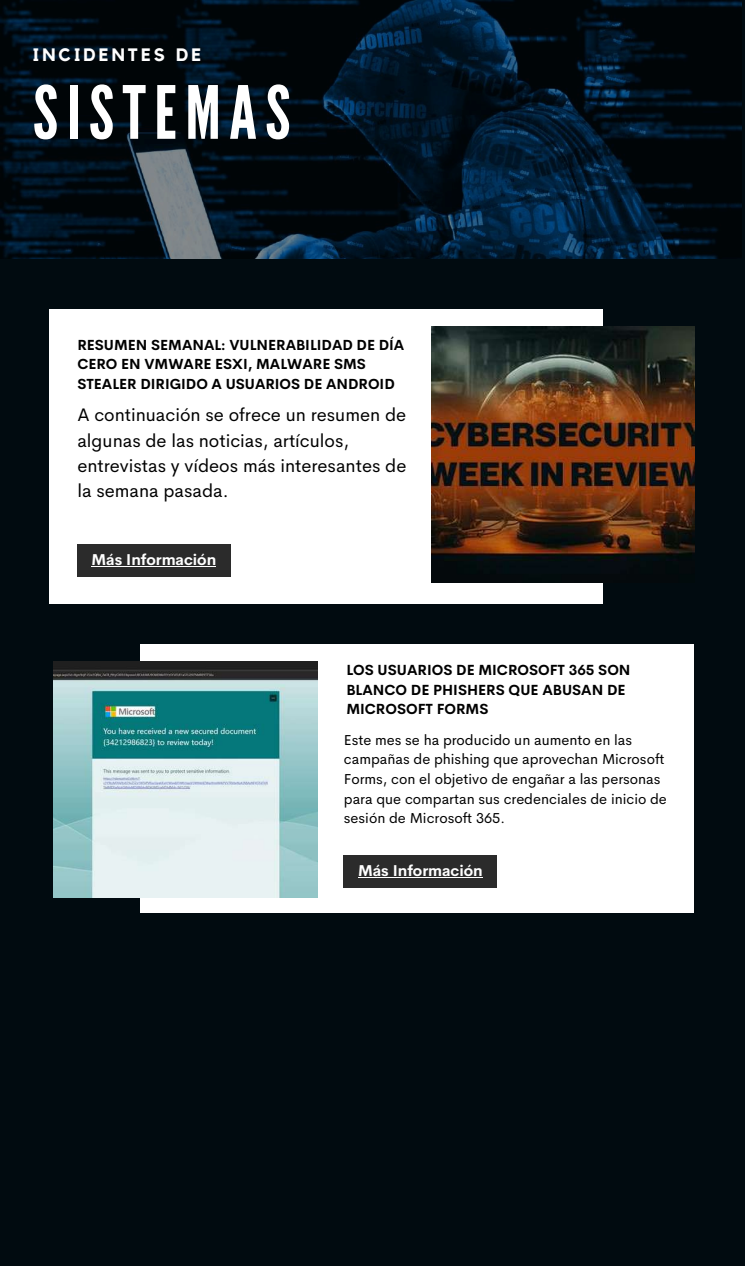
<style>
.page{position:relative;width:745px;height:1266px;background:#fff}
.page>*{position:absolute;margin:0;border:0;box-sizing:border-box;transform-origin:0 0}
.t1{font:73.12px "League Gothic";letter-spacing:.115em;color:#fff}
.t2{font:18.25px/25.2px "Cerebri Sans";color:#000}
.t3{font:700 17.88px "Kollektif";letter-spacing:.175em;color:#fff}
.t4{font:700 15.38px "Cerebri Sans";color:#fff}
.t5{font:14.5px/19.8px "Cerebri Sans";color:#000}
.t6{font:700 14.38px/19.8px "Cerebri Sans";color:#000}
.t7{font:700 14.25px/19.8px "Cerebri Sans";color:#000}
</style>
<div class="page">
<div style="left:0;top:0;width:744px;height:1266px;background:#010b10"></div>
<img style="left:0;top:0;width:741px;height:259px">
<div style="left:50px;top:309px;width:553px;height:294px;background:#fff"></div>
<img style="left:431px;top:327px;width:263px;height:255px">
<div style="left:77px;top:544px;width:153px;height:33px;background:#2b2b2b"></div>
<hr style="left:91px;top:566px;width:125px;height:1px;background:#fff">
<div style="left:140px;top:643px;width:553px;height:269px;background:#fff"></div>
<img style="left:53px;top:661px;width:264px;height:236px">
<div style="left:344px;top:855px;width:153px;height:33px;background:#2b2b2b"></div>
<hr style="left:358px;top:877px;width:124px;height:1px;background:#fff">
<p class="t3" style="left:33px;top:46px;width:170px">INCIDENTES DE</p>
<h1 class="t1" style="left:33px;top:70px;width:259px">SISTEMAS</h1>
<p class="t7" style="left:77px;top:335px;width:328px">RESUMEN SEMANAL: VULNERABILIDAD DE DÍA<br>CERO EN VMWARE ESXI, MALWARE SMS<br>STEALER DIRIGIDO A USUARIOS DE ANDROID</p>
<p class="t2" style="left:77px;top:402px;width:330px">A continuación se ofrece un resumen de algunas de las noticias, artículos, entrevistas y vídeos más interesantes de la semana pasada.</p>
<p class="t4" style="left:91px;top:550px;width:126px">Más Información</p>
<p class="t6" style="left:346px;top:660px;width:286px">LOS USUARIOS DE MICROSOFT 365 SON<br>BLANCO DE PHISHERS QUE ABUSAN DE<br>MICROSOFT FORMS</p>
<p class="t5" style="left:344px;top:730px;width:324px">Este mes se ha producido un aumento en las campañas de phishing que aprovechan Microsoft Forms, con el objetivo de engañar a las personas para que compartan sus credenciales de inicio de sesión de Microsoft 365.</p>
<p class="t4" style="left:358px;top:861px;width:126px">Más Información</p>
</div>
